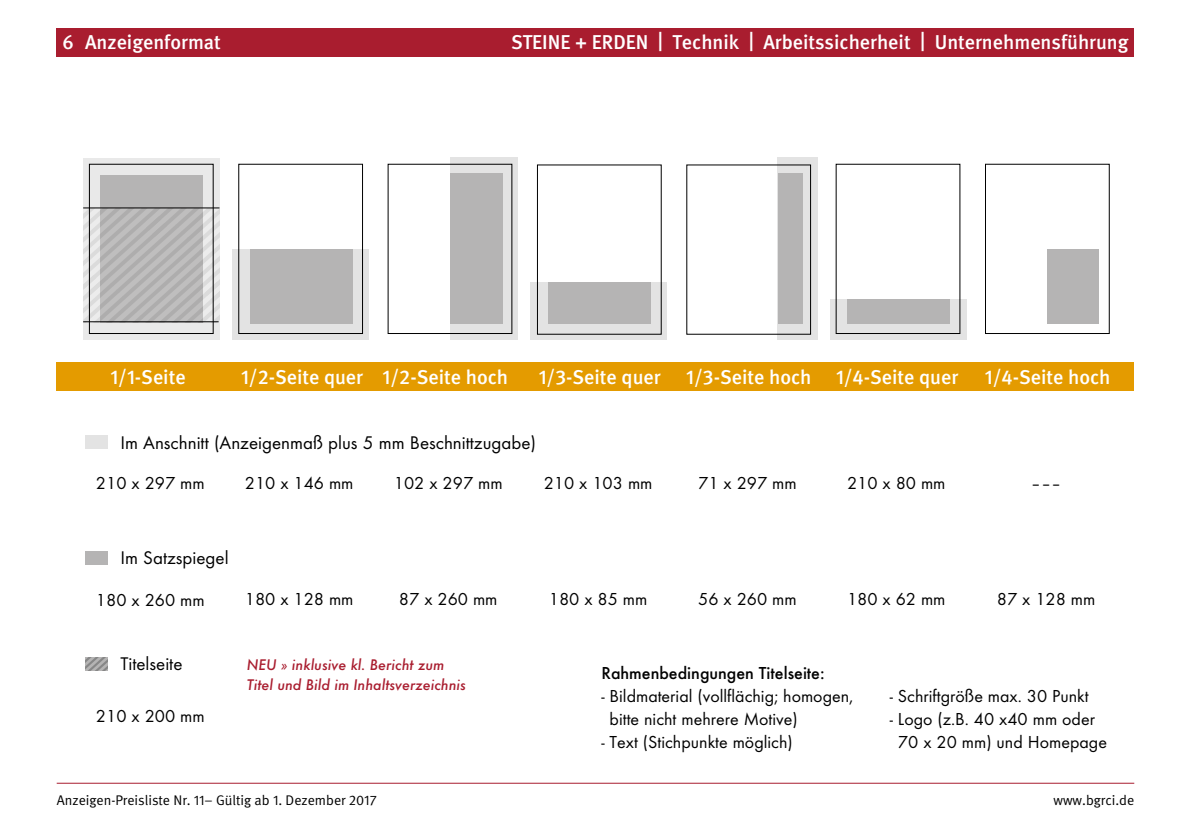
<style>
.page{position:relative;width:1191px;height:840px;background:#fff}
.page>*{position:absolute;margin:0;border:0;box-sizing:border-box;transform-origin:0 0}
.t1{font:500 20px "DGUV Meta";color:#fff}
.t2{font:19px "Futura T";color:#000}
.t3{font:18px/23px "Futura T";color:#000}
.t4{font:500 18px "Futura T";color:#000}
.t5{font:italic 500 16px/20px "Futura T";color:#a91d2f}
.t6{font:14px "DGUV Meta";color:#000}
</style>
<div class="page">
<hr style="left:57px;top:782px;width:1077px;height:1px;background:#a91d2f">
<div style="left:57px;top:28px;width:1077px;height:29px;background:#a91d2f"></div>
<div style="left:85px;top:435px;width:23px;height:14px;background:#e3e3e3"></div>
<div style="left:233px;top:248px;width:136px;height:91px;background:#e3e3e3"></div>
<div style="left:451px;top:157px;width:67px;height:182px;background:#e3e3e3"></div>
<div style="left:238px;top:164px;width:125px;height:170px;border:1px solid #000"></div>
<div style="left:387px;top:164px;width:125px;height:170px;border:1px solid #000"></div>
<div style="left:985px;top:164px;width:124px;height:170px;background:#fff;border:1px solid #000"></div>
<div style="left:83px;top:158px;width:136px;height:181px;background:#e9e9e9"></div>
<div style="left:100px;top:175px;width:102px;height:147px;background:#b5b4b4"></div>
<div style="left:250px;top:249px;width:102px;height:74px;background:#b5b4b4"></div>
<div style="left:1047px;top:249px;width:51px;height:74px;background:#b5b4b4"></div>
<div style="left:531px;top:282px;width:136px;height:57px;background:#e3e3e3"></div>
<div style="left:830px;top:299px;width:136px;height:40px;background:#e3e3e3"></div>
<div style="left:451px;top:173px;width:52px;height:150px;background:#b5b4b4"></div>
<svg style="left:777px;top:157px;width:40px;height:182px;background:#d1d1d1"></svg>
<div style="left:777px;top:173px;width:25px;height:150px;background:#b5b4b4"></div>
<div style="left:848px;top:299px;width:102px;height:25px;background:#b5b4b4"></div>
<div style="left:548px;top:282px;width:102px;height:42px;background:#b5b4b4"></div>
<div style="left:85px;top:550px;width:23px;height:14px;background:#b5b4b4"></div>
<div style="left:57px;top:361px;width:1077px;height:29px;background:#e49b00"></div>
<svg style="left:83px;top:209px;width:136px;height:112px"></svg>
<div style="left:89px;top:164px;width:125px;height:170px;border:1px solid #000"></div>
<hr style="left:83px;top:207px;width:136px;height:1px;background:#000">
<hr style="left:83px;top:321px;width:136px;height:1px;background:#000">
<svg style="left:85px;top:657px;width:23px;height:13px"></svg>
<p class="t1" style="left:62px;top:31px;width:160px">6 Anzeigenformat</p>
<p class="t1" style="left:511px;top:31px;width:619px">STEINE + ERDEN | Technik | Arbeitssicherheit | Unternehmensführung</p>
<p class="t1" style="left:111px;top:365px;width:77px">1/1-Seite</p>
<p class="t1" style="left:241px;top:365px;width:269px">1/2-Seite quer 1/2-Seite hoch</p>
<p class="t1" style="left:539px;top:365px;width:123px">1/3-Seite quer</p>
<p class="t1" style="left:686px;top:365px;width:273px">1/3-Seite hoch 1/4-Seite quer</p>
<p class="t1" style="left:985px;top:365px;width:127px">1/4-Seite hoch</p>
<p class="t2" style="left:120px;top:431px;width:417px">Im Anschnitt (Anzeigenmaß plus 5 mm Beschnittzugabe)</p>
<p class="t3" style="left:96px;top:471px;width:110px">210 x 297 mm</p>
<p class="t3" style="left:245px;top:471px;width:110px">210 x 146 mm</p>
<p class="t3" style="left:394px;top:471px;width:110px">102 x 297 mm</p>
<p class="t3" style="left:544px;top:471px;width:110px">210 x 103 mm</p>
<p class="t3" style="left:698px;top:471px;width:100px">71 x 297 mm</p>
<p class="t3" style="left:847px;top:471px;width:100px">210 x 80 mm</p>
<p class="t3" style="left:1030px;top:471px;width:32px">–––</p>
<p class="t2" style="left:120px;top:546px;width:110px">Im Satzspiegel</p>
<p class="t3" style="left:96px;top:587px;width:110px">180 x 260 mm</p>
<p class="t3" style="left:245px;top:586px;width:110px">180 x 128 mm</p>
<p class="t3" style="left:399px;top:586px;width:100px">87 x 260 mm</p>
<p class="t2" style="left:120px;top:652px;width:64px">Titelseite</p>
<p class="t3" style="left:96px;top:703px;width:110px">210 x 200 mm</p>
<p class="t5" style="left:247px;top:654px;width:220px">NEU » inklusive kl. Bericht zum<br>Titel und Bild im Inhaltsverzeichnis</p>
<p class="t3" style="left:549px;top:586px;width:100px">180 x 85 mm</p>
<p class="t3" style="left:698px;top:586px;width:100px">56 x 260 mm</p>
<p class="t3" style="left:847px;top:586px;width:100px">180 x 62 mm</p>
<p class="t3" style="left:997px;top:586px;width:100px">87 x 128 mm</p>
<p class="t4" style="left:601px;top:662px;width:225px">Rahmenbedingungen Titelseite:</p>
<p class="t3" style="left:609px;top:684px;width:245px;text-indent:-8px">- Bildmaterial (vollflächig; homogen, bitte nicht mehrere Motive)</p>
<p class="t3" style="left:601px;top:730px;width:193px">- Text (Stichpunkte möglich)</p>
<p class="t3" style="left:889px;top:684px;width:200px">- Schriftgröße max. 30 Punkt</p>
<p class="t3" style="left:898px;top:707px;width:210px;text-indent:-8px">- Logo (z.B. 40 x40 mm oder<br>70 x 20 mm) und Homepage</p>
<p class="t6" style="left:57px;top:791px;width:321px">Anzeigen-Preisliste Nr. 11– Gültig ab 1. Dezember 2017</p>
<p class="t6" style="left:1053px;top:791px;width:82px">www.bgrci.de</p>
</div>
